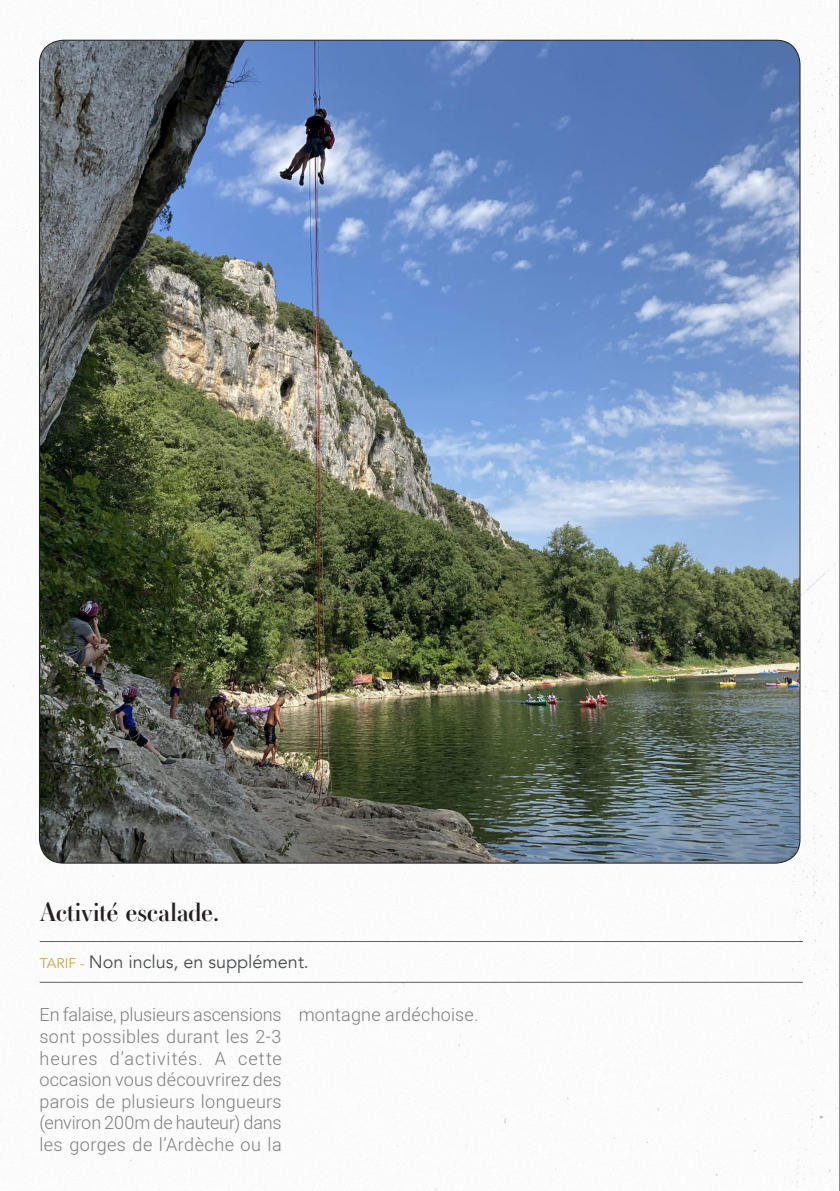
<style>
.page{position:relative;width:840px;height:1191px;background:#fff}
.page>*{position:absolute;margin:0;border:0;box-sizing:border-box;transform-origin:0 0}
.TITRE_Activité_Heber{font:26px "Ambroise";letter-spacing:.005em;color:#231f20}
.TEXTE_Activité_Héber{font:300 18px/21.6px "Heebo";letter-spacing:.015em;color:#4a4d4f;text-align:justify}
.Ligne_TARIF{font:18px "Avenir";color:#4a4d4f}
.s1{font-size:14px;color:#c9a54c}
</style>
<div class="page">
<img style="left:0;top:1px;width:839px;height:1190px">
<hr style="left:839px;top:0;width:1px;height:1191px;background:#231f20">
<img style="left:39px;top:40px;width:760px;height:823px">
<p class="TITRE_Activité_Heber" style="left:40px;top:895px;width:181px">Activité escalade.</p>
<p class="Ligne_TARIF" style="left:40px;top:951px;width:270px"><span class="s1">TARIF -</span> Non inclus, en supplément.</p>
<p class="TEXTE_Activité_Héber" style="left:39px;top:1003px;width:243px">En falaise, plusieurs ascensions sont possibles durant les 2-3 heures d’activités. A cette occasion vous découvrirez des parois de plusieurs longueurs (environ 200m de hauteur) dans les gorges de l’Ardèche ou la</p>
<p class="TEXTE_Activité_Héber" style="left:298px;top:1003px;width:181px">montagne ardéchoise.</p>
</div>
